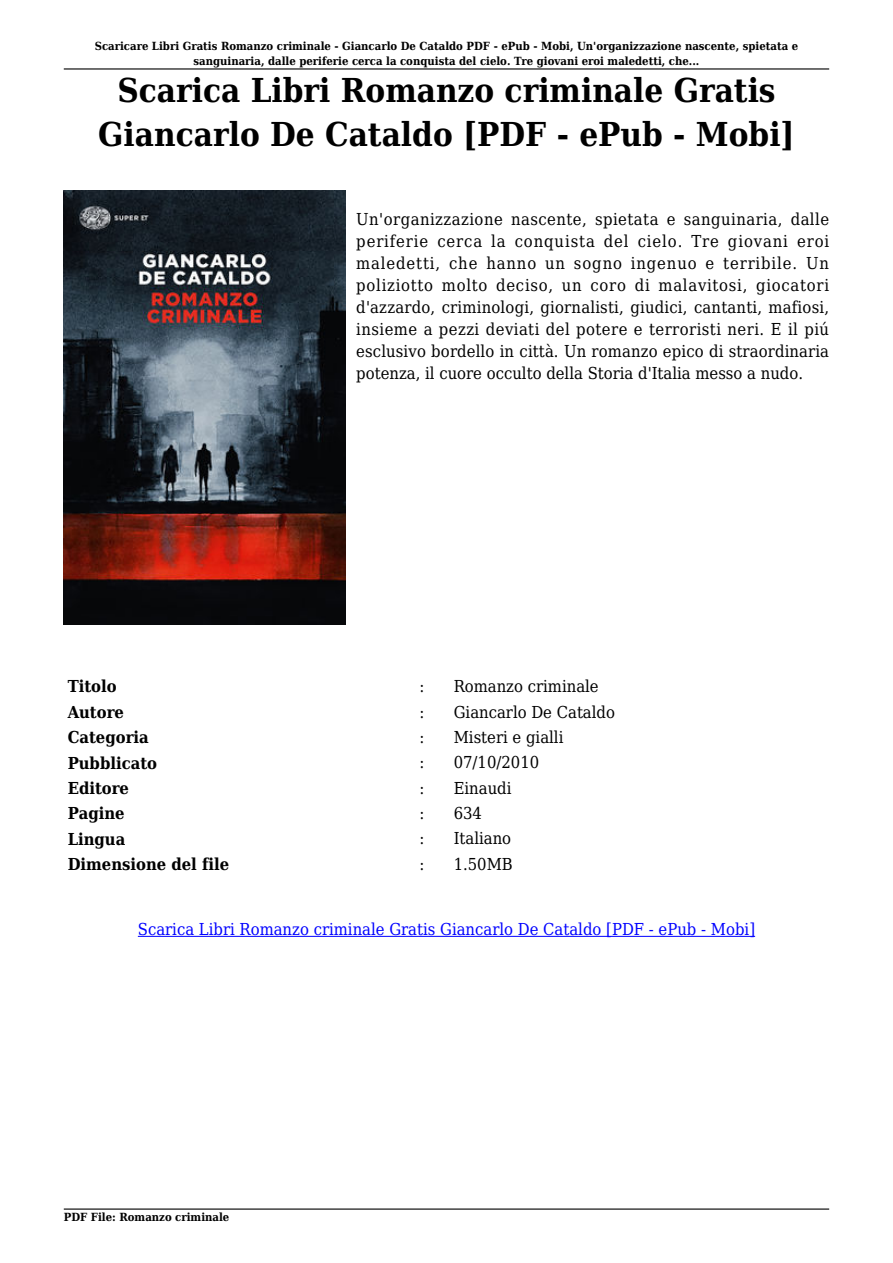
<style>
.page{position:relative;width:893px;height:1263px;background:#fff}
.page>*{position:absolute;margin:0;border:0;box-sizing:border-box;transform-origin:0 0}
.t1{font:700 33px/44.2px "DejaVu Serif Condensed";color:#000;text-align:center}
.t2{font:16.5px/21.9px "DejaVu Serif Condensed";color:#000;text-align:justify}
.t3{font:700 16.5px "DejaVu Serif Condensed";color:#000}
.t4{font:16.5px "DejaVu Serif Condensed";color:#00f}
.t5{font:700 11.25px/15px "DejaVu Serif Condensed";color:#000;text-align:center}
</style>
<div class="page">
<hr style="left:64px;top:68px;width:765px;height:2px;background:#000">
<hr style="left:64px;top:1208px;width:765px;height:1px;background:#000">
<img style="left:64px;top:190px;width:281px;height:435px">
<hr style="left:138px;top:936px;width:617px;height:1px;background:#00f">
<p class="t5" style="left:95px;top:38px;width:705px">Scaricare Libri Gratis Romanzo criminale - Giancarlo De Cataldo PDF - ePub - Mobi, Un'organizzazione nascente, spietata e sanguinaria, dalle periferie cerca la conquista del cielo. Tre giovani eroi maledetti, che...</p>
<h1 class="t1" style="left:98px;top:68px;width:698px">Scarica Libri Romanzo criminale Gratis<br>Giancarlo De Cataldo [PDF - ePub - Mobi]</h1>
<p class="t2" style="left:356px;top:209px;width:474px">Un'organizzazione nascente, spietata e sanguinaria, dalle periferie cerca la conquista del cielo. Tre giovani eroi maledetti, che hanno un sogno ingenuo e terribile. Un poliziotto molto deciso, un coro di malavitosi, giocatori d'azzardo, criminologi, giornalisti, giudici, cantanti, mafiosi, insieme a pezzi deviati del potere e terroristi neri. E il piú esclusivo bordello in città. Un romanzo epico di straordinaria potenza, il cuore occulto della Storia d'Italia messo a nudo.</p>
<p class="t3" style="left:68px;top:677px;width:50px">Titolo</p>
<p class="t2" style="left:419px;top:676px;width:6px">:</p>
<p class="t2" style="left:454px;top:676px;width:147px">Romanzo criminale</p>
<p class="t3" style="left:68px;top:702px;width:58px">Autore</p>
<p class="t2" style="left:419px;top:701px;width:6px">:</p>
<p class="t2" style="left:454px;top:701px;width:163px">Giancarlo De Cataldo</p>
<p class="t3" style="left:68px;top:728px;width:83px">Categoria</p>
<p class="t2" style="left:419px;top:726px;width:6px">:</p>
<p class="t2" style="left:454px;top:726px;width:111px">Misteri e gialli</p>
<p class="t3" style="left:68px;top:753px;width:91px">Pubblicato</p>
<p class="t2" style="left:419px;top:752px;width:6px">:</p>
<p class="t2" style="left:454px;top:752px;width:87px">07/10/2010</p>
<p class="t3" style="left:68px;top:778px;width:63px">Editore</p>
<p class="t2" style="left:419px;top:777px;width:6px">:</p>
<p class="t2" style="left:454px;top:777px;width:59px">Einaudi</p>
<p class="t3" style="left:68px;top:804px;width:59px">Pagine</p>
<p class="t2" style="left:419px;top:802px;width:6px">:</p>
<p class="t2" style="left:454px;top:802px;width:30px">634</p>
<p class="t3" style="left:68px;top:829px;width:59px">Lingua</p>
<p class="t2" style="left:419px;top:828px;width:6px">:</p>
<p class="t2" style="left:454px;top:828px;width:59px">Italiano</p>
<p class="t3" style="left:68px;top:854px;width:163px">Dimensione del file</p>
<p class="t2" style="left:419px;top:853px;width:6px">:</p>
<p class="t2" style="left:454px;top:853px;width:61px">1.50MB</p>
<p class="t4" style="left:138px;top:920px;width:619px">Scarica Libri Romanzo criminale Gratis Giancarlo De Cataldo [PDF - ePub - Mobi]</p>
<p class="t5" style="left:64px;top:1210px;width:167px">PDF File: Romanzo criminale</p>
</div>
